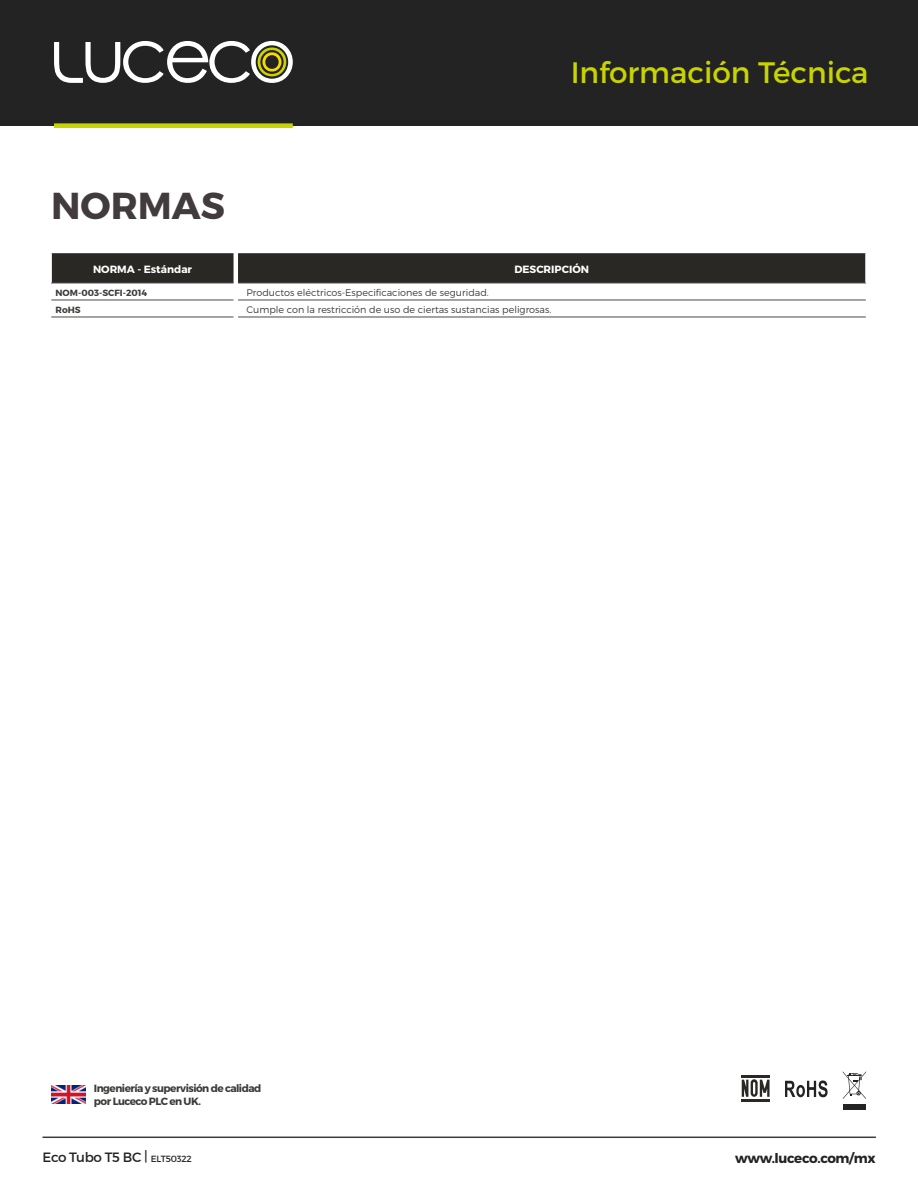
<style>
.page{position:relative;width:918px;height:1188px;background:#fff}
.page>*{position:absolute;margin:0;border:0;box-sizing:border-box;transform-origin:0 0}
.t1{font:700 37.5px "Montserrat";color:#423b3e}
.t2{font:29.55px "Montserrat";color:#c8d300}
.t3{font:13.5px "Montserrat";letter-spacing:-.025em;color:#222322}
.t4{font:700 13.5px "Montserrat";letter-spacing:-.025em;color:#222322}
.t5{font:700 10.5px/12.6px "Montserrat";letter-spacing:-.05em;color:#3c3c3b}
.t6{font:700 10.5px "Montserrat";color:#fff}
.t7{font:300 9.6px "Montserrat";color:#3c3c3b}
.t8{font:700 9px "Montserrat";color:#3c3c3b}
.s1{font-size:9px}
</style>
<div class="page">
<hr style="left:43px;top:1137px;width:833px;height:1px;background:#3c3c3b">
<div style="left:0;top:0;width:918px;height:126px;background:#222322"></div>
<div style="left:54px;top:123px;width:239px;height:5px;background:#c8d300"></div>
<svg style="left:54px;top:41px;width:239px;height:42px"></svg>
<hr style="left:742px;top:1075px;width:28px;height:3px;background:#2a2824">
<hr style="left:742px;top:1099px;width:28px;height:3px;background:#2a2824">
<svg style="left:742px;top:1079px;width:28px;height:18px"></svg>
<svg style="left:785px;top:1080px;width:43px;height:17px"></svg>
<div style="left:843px;top:1105px;width:22px;height:5px;background:#222322"></div>
<svg style="left:843px;top:1071px;width:23px;height:28px"></svg>
<img style="left:51px;top:1086px;width:35px;height:17px">
<svg style="left:52px;top:253px;width:814px;height:30px;background:#2d2b27"></svg>
<hr style="left:51px;top:283px;width:183px;height:1px;background:#4a4a49">
<hr style="left:238px;top:283px;width:628px;height:1px;background:#4a4a49">
<hr style="left:51px;top:300px;width:183px;height:1px;background:#4a4a49">
<hr style="left:238px;top:300px;width:628px;height:1px;background:#4a4a49">
<hr style="left:51px;top:317px;width:183px;height:1px;background:#4a4a49">
<hr style="left:238px;top:317px;width:628px;height:1px;background:#4a4a49">
<h1 class="t1" style="left:51px;top:182px;width:175px">NORMAS</h1>
<h2 class="t2" style="left:571px;top:54px;width:299px">Información Técnica</h2>
<p class="t6" style="left:93px;top:263px;width:101px">NORMA - Estándar</p>
<p class="t6" style="left:515px;top:263px;width:76px">DESCRIPCIÓN</p>
<p class="t8" style="left:56px;top:287px;width:93px">NOM-003-SCFI-2014</p>
<p class="t7" style="left:247px;top:287px;width:244px">Productos eléctricos-Especificaciones de seguridad.</p>
<p class="t8" style="left:56px;top:304px;width:27px">RoHS</p>
<p class="t7" style="left:247px;top:304px;width:306px">Cumple con la restricción de uso de ciertas sustancias peligrosas.</p>
<p class="t5" style="left:94px;top:1082px;width:169px">Ingeniería y supervisión de calidad por Luceco PLC en UK.</p>
<h3 class="t3" style="left:43px;top:1149px;width:151px">Eco Tubo T5 BC | <span class="s1">ELT50322</span></h3>
<h3 class="t4" style="left:735px;top:1150px;width:142px">www.luceco.com/mx</h3>
</div>
